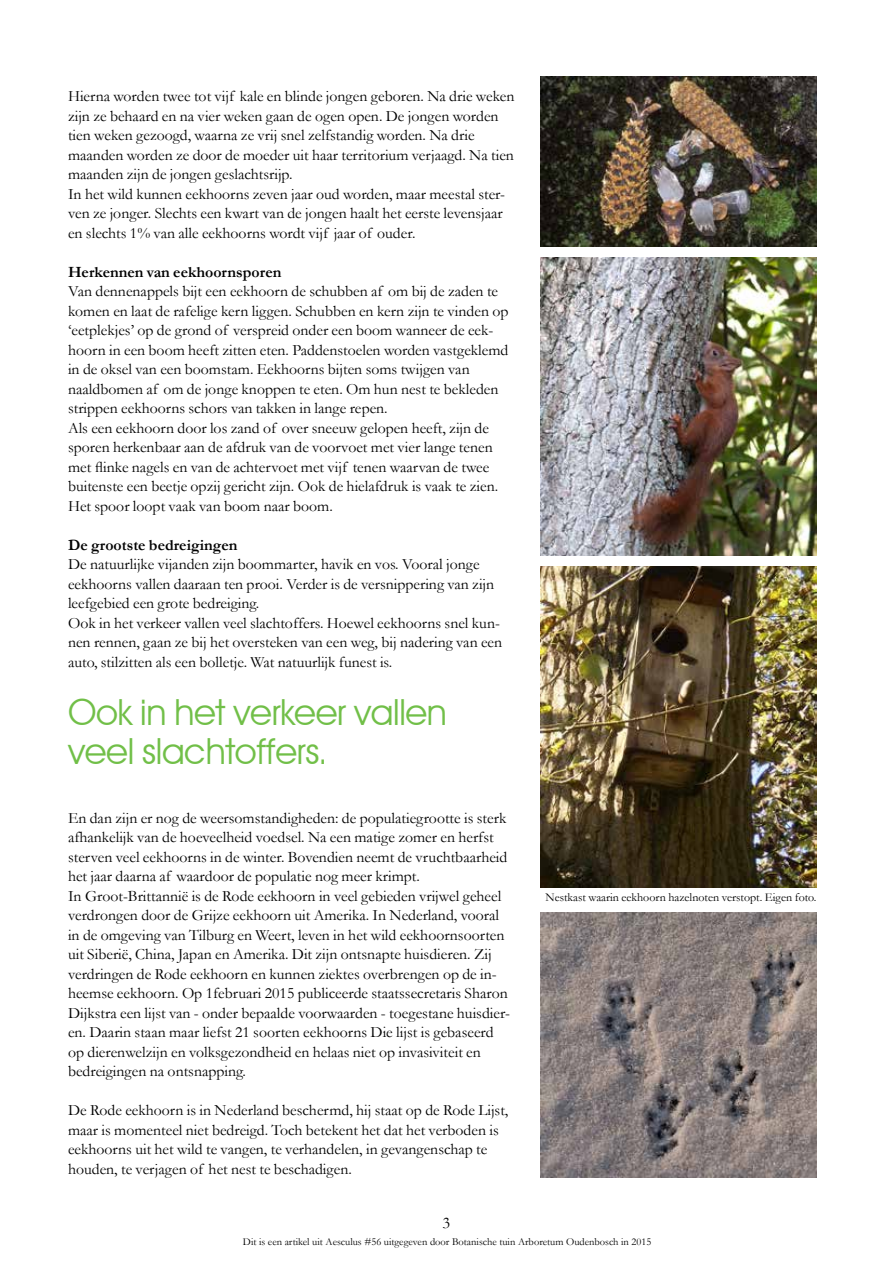
<style>
.page{position:relative;width:893px;height:1263px;background:#fff}
.page>*{position:absolute;margin:0;border:0;box-sizing:border-box;transform-origin:0 0}
.t1{font:36px/39px "Avant Garde IT Cby BT";letter-spacing:-.01em;color:#71bf48}
.t2{font:16.5px "Garamond";color:#000}
.t3{font:15.75px/19.5px "Garamond";color:#000}
.t4{font:700 15.75px "Garamond";color:#000}
.t5{font:12px "Garamond";color:#000}
.t6{font:10.5px "Garamond";color:#000}
</style>
<div class="page">
<img style="left:540px;top:566px;width:276px;height:321px">
<img style="left:540px;top:257px;width:276px;height:299px">
<img style="left:540px;top:912px;width:276px;height:266px">
<img style="left:540px;top:77px;width:276px;height:169px">
<p class="t3" style="left:68px;top:86px;width:448px">Hierna worden twee tot vijf kale en blinde jongen geboren. Na drie weken zijn ze behaard en na vier weken gaan de ogen open. De jongen worden tien weken gezoogd, waarna ze vrij snel zelfstandig worden. Na drie maanden worden ze door de moeder uit haar territorium verjaagd. Na tien maanden zijn de jongen geslachtsrijp.<br>In het wild kunnen eekhoorns zeven jaar oud worden, maar meestal ster&shy;ven ze jonger. Slechts een kwart van de jongen haalt het eerste levensjaar en slechts 1% van alle eekhoorns wordt vijf jaar of ouder.</p>
<p class="t4" style="left:68px;top:261px;width:215px">Herkennen van eekhoornsporen</p>
<p class="t3" style="left:68px;top:281px;width:442px">Van dennenappels bijt een eekhoorn de schubben af om bij de zaden te komen en laat de rafelige kern liggen. Schubben en kern zijn te vinden op ‘eetplekjes’ op de grond of verspreid onder een boom wanneer de eek&shy;hoorn in een boom heeft zitten eten. Paddenstoelen worden vastgeklemd in de oksel van een boomstam. Eekhoorns bijten soms twijgen van naaldbomen af om de jonge knoppen te eten. Om hun nest te bekleden strippen eekhoorns schors van takken in lange repen.<br>Als een eekhoorn door los zand of over sneeuw gelopen heeft, zijn de sporen herkenbaar aan de afdruk van de voorvoet met vier lange tenen met flinke nagels en van de achtervoet met vijf tenen waarvan de twee buitenste een beetje opzij gericht zijn. Ook de hielafdruk is vaak te zien.<br>Het spoor loopt vaak van boom naar boom.</p>
<p class="t4" style="left:68px;top:534px;width:171px">De grootste bedreigingen</p>
<p class="t3" style="left:68px;top:554px;width:436px">De natuurlijke vijanden zijn boommarter, havik en vos. Vooral jonge eekhoorns vallen daaraan ten prooi. Verder is de versnippering van zijn leefgebied een grote bedreiging.<br>Ook in het verkeer vallen veel slachtoffers. Hoewel eekhoorns snel kun&shy;nen rennen, gaan ze bij het oversteken van een weg, bij nadering van een auto, stilzitten als een bolletje. Wat natuurlijk funest is.</p>
<h1 class="t1" style="left:68px;top:692px;width:380px">Ook in het verkeer vallen veel slachtoffers.</h1>
<p class="t3" style="left:68px;top:807px;width:443px">En dan zijn er nog de weersomstandigheden: de populatiegrootte is sterk afhankelijk van de hoeveelheid voedsel. Na een matige zomer en herfst sterven veel eekhoorns in de winter. Bovendien neemt de vruchtbaarheid het jaar daarna af waardoor de populatie nog meer krimpt.<br>In Groot-Brittannië is de Rode eekhoorn in veel gebieden vrijwel geheel verdrongen door de Grijze eekhoorn uit Amerika. In Nederland, vooral in de omgeving van Tilburg en Weert, leven in het wild eekhoornsoorten uit Siberië, China, Japan en Amerika. Dit zijn ontsnapte huisdieren. Zij verdringen de Rode eekhoorn en kunnen ziektes overbrengen op de in&shy;heemse eekhoorn. Op 1februari 2015 publiceerde staatssecretaris Sharon Dijkstra een lijst van - onder bepaalde voorwaarden - toegestane huisdier&shy;en. Daarin staan maar liefst 21 soorten eekhoorns Die lijst is gebaseerd op dierenwelzijn en volksgezondheid en helaas niet op invasiviteit en bedreigingen na ontsnapping.</p>
<p class="t3" style="left:68px;top:1100px;width:442px">De Rode eekhoorn is in Nederland beschermd, hij staat op de Rode Lijst, maar is momenteel niet bedreigd. Toch betekent het dat het verboden is eekhoorns uit het wild te vangen, te verhandelen, in gevangenschap te houden, te verjagen of het nest te beschadigen.</p>
<p class="t5" style="left:545px;top:889px;width:272px">Nestkast waarin eekhoorn hazelnoten verstopt. Eigen foto.</p>
<p class="t2" style="left:443px;top:1212px;width:9px">3</p>
<p class="t6" style="left:243px;top:1235px;width:410px">Dit is een artikel uit Aesculus #56 uitgegeven door Botanische tuin Arboretum Oudenbosch in 2015</p>
</div>
